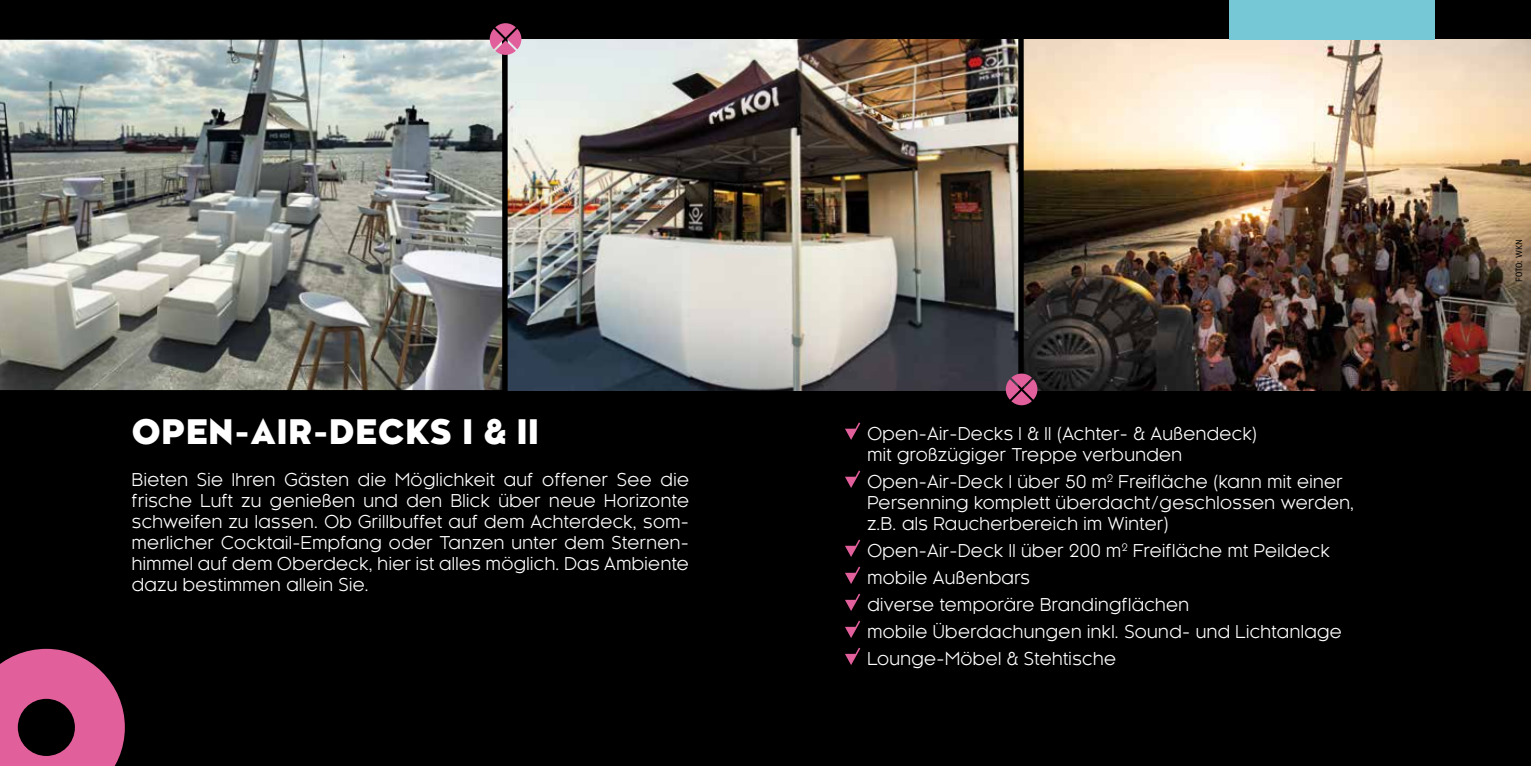
<style>
.page{position:relative;width:1531px;height:766px;background:#fff}
.page>*{position:absolute;margin:0;border:0;box-sizing:border-box;transform-origin:0 0}
.t1{font:800 33px "Kessel 105";letter-spacing:.025em;color:#fff}
.t2{font:17.25px/21px "Kessel 105";letter-spacing:.025em;color:#fff}
.t3{font:9px "Chino ITC Std";letter-spacing:-.015em;color:#000}
</style>
<div class="page">
<div style="left:766px;top:0;width:765px;height:765px;background:#000"></div>
<div style="left:0;top:0;width:766px;height:765px;background:#000"></div>
<img style="left:0;top:40px;width:1531px;height:350px">
<div style="left:502px;top:12px;width:6px;height:393px;background:#000"></div>
<svg style="left:490px;top:23px;width:31px;height:32px"></svg>
<svg style="left:0;top:648px;width:125px;height:117px"></svg>
<svg style="left:845px;top:422px;width:15px;height:18px"></svg>
<svg style="left:845px;top:470px;width:15px;height:18px"></svg>
<svg style="left:845px;top:539px;width:15px;height:18px"></svg>
<svg style="left:845px;top:566px;width:15px;height:18px"></svg>
<svg style="left:845px;top:593px;width:15px;height:18px"></svg>
<svg style="left:845px;top:620px;width:15px;height:18px"></svg>
<svg style="left:845px;top:647px;width:15px;height:18px"></svg>
<div style="left:1018px;top:12px;width:5px;height:393px;background:#000"></div>
<svg style="left:1006px;top:373px;width:31px;height:32px"></svg>
<div style="left:1229px;top:0;width:206px;height:40px;background:#77c8d6"></div>
<h1 class="t1" style="left:132px;top:413px;width:408px">OPEN-AIR-DECKS I &amp; II</h1>
<p class="t2" style="left:132px;top:469px;width:558px;text-align:justify">Bieten Sie Ihren Gästen die Möglichkeit auf offener See die frische Luft zu genießen und den Blick über neue Horizonte schweifen zu lassen. Ob Grillbuffet auf dem Achterdeck, som&shy;merlicher Cocktail-Empfang oder Tanzen unter dem Sternen&shy;himmel auf dem Oberdeck, hier ist alles möglich. Das Ambiente dazu bestimmen allein Sie.</p>
<p class="t2" style="left:867px;top:423px;width:391px">Open-Air-Decks I &amp; II (Achter- &amp; Außendeck) mit großzügiger Treppe verbunden</p>
<p class="t2" style="left:867px;top:471px;width:488px">Open-Air-Deck I über 50 m<sup>2</sup> Freifläche (kann mit einer<br>Persenning komplett überdacht/geschlossen werden, z.B. als Raucherbereich im Winter)</p>
<p class="t2" style="left:867px;top:537px;width:476px;line-height:27px">Open-Air-Deck II über 200 m<sup>2</sup> Freifläche mt Peildeck mobile Außenbars<br>diverse temporäre Brandingflächen<br>mobile Überdachungen inkl. Sound- und Lichtanlage Lounge-Möbel &amp; Stehtische</p>
<p class="t3" style="left:1514px;top:282px;width:44px;rotate:-90deg">FOTO: WKN</p>
</div>
